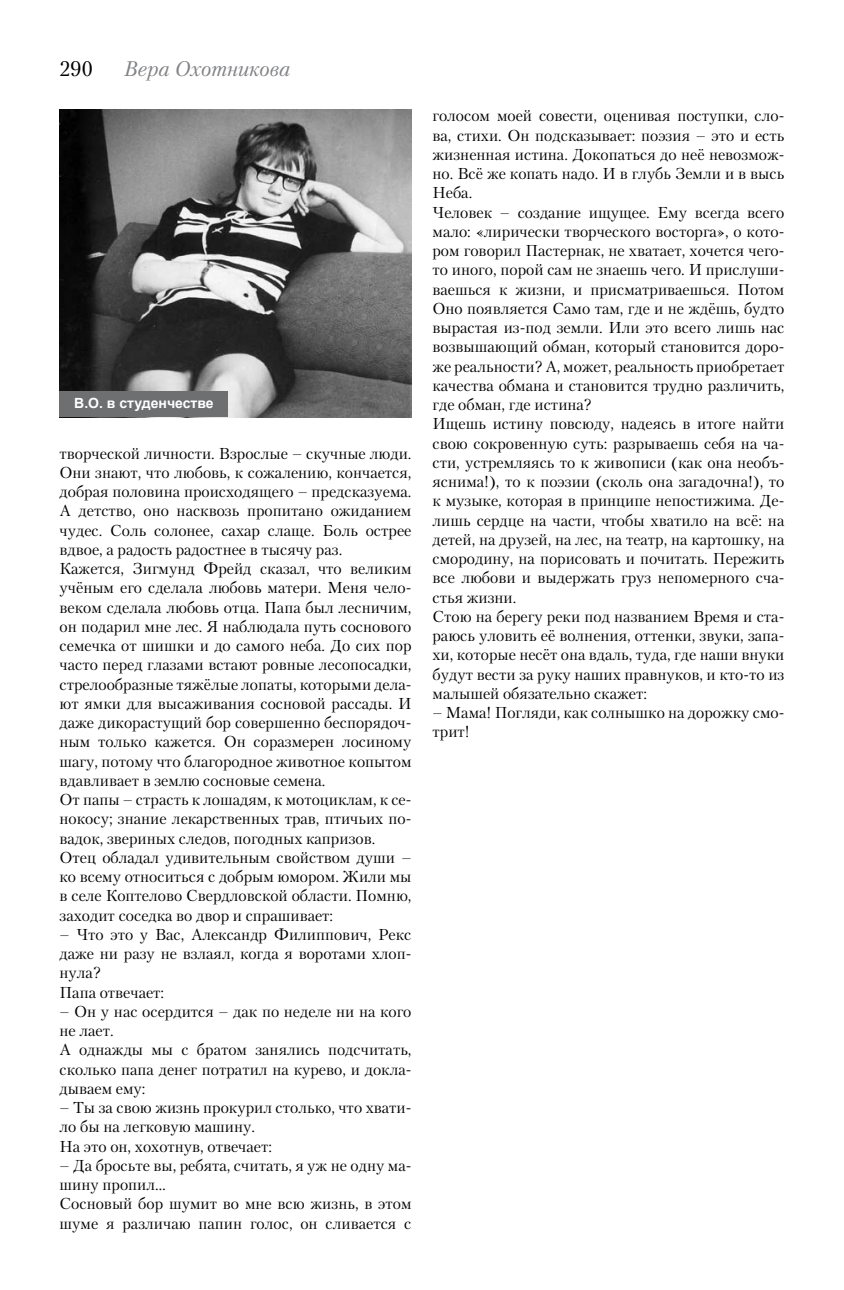
<style>
.page{position:relative;width:844px;height:1290px;background:#fff}
.page>*{position:absolute;margin:0;border:0;box-sizing:border-box;transform-origin:0 0}
.t1{font:italic 21px "Petersburg C";color:#808285}
.t2{font:21px "Petersburg C";color:#000}
.t3{font:15.75px/19.2px "Petersburg C";color:#000}
.t4{font:700 14px "Arial";color:#fff}
</style>
<div class="page">
<img style="left:60px;top:109px;width:351px;height:308px">
<div style="left:60px;top:391px;width:168px;height:26px;background:#6d6f71"></div>
<h1 class="t2" style="left:60px;top:56px;width:35px">290</h1>
<h1 class="t1" style="left:124px;top:56px;width:168px">Вера Охотникова</h1>
<p class="t4" style="left:74px;top:394px;width:141px">В.О. в студенчестве</p>
<p class="t3" style="left:60px;top:443px;width:353px">творческой личности. Взрослые – скучные люди.<br>Они знают, что любовь, к сожалению, кончается, добрая половина происходящего – предсказуема.<br>А детство, оно насквозь пропитано ожиданием чудес. Соль солонее, сахар слаще. Боль острее вдвое, а радость радостнее в тысячу раз.<br>Кажется, Зигмунд Фрейд сказал, что великим учёным его сделала любовь матери. Меня чело&shy;веком сделала любовь отца. Папа был лесничим, он подарил мне лес. Я наблюдала путь соснового семечка от шишки и до самого неба. До сих пор часто перед глазами встают ровные лесопосадки, стрелообразные тяжёлые лопаты, которыми дела&shy;ют ямки для высаживания сосновой рассады. И даже дикорастущий бор совершенно беспорядоч&shy;ным только кажется. Он соразмерен лосиному шагу, потому что благородное животное копытом вдавливает в землю сосновые семена.<br>От папы – страсть к лошадям, к мотоциклам, к се&shy;нокосу; знание лекарственных трав, птичьих по&shy;вадок, звериных следов, погодных капризов.<br>Отец обладал удивительным свойством души – ко всему относиться с добрым юмором. Жили мы в селе Коптелово Свердловской области. Помню, заходит соседка во двор и спрашивает:</p>
<p class="t3" style="left:60px;top:925px;width:353px">– Что это у Вас, Александр Филиппович, Рекс даже ни разу не взлаял, когда я воротами хлоп&shy;нула?<br>Папа отвечает:</p>
<p class="t3" style="left:60px;top:1002px;width:353px">– Он у нас осердится – дак по неделе ни на кого не лает.<br>А однажды мы с братом занялись подсчитать, сколько папа денег потратил на курево, и докла&shy;дываем ему:</p>
<p class="t3" style="left:60px;top:1098px;width:353px">– Ты за свою жизнь прокурил столько, что хвати&shy;ло бы на легковую машину.<br>На это он, хохотнув, отвечает:</p>
<p class="t3" style="left:60px;top:1155px;width:353px">– Да бросьте вы, ребята, считать, я уж не одну ма&shy;шину пропил…<br>Сосновый бор шумит во мне всю жизнь, в этом шуме я различаю папин голос, он сливается с</p>
<p class="t3" style="left:432px;top:106px;width:353px">голосом моей совести, оценивая поступки, сло&shy;ва, стихи. Он подсказывает: поэзия – это и есть жизненная истина. Докопаться до неё невозмож&shy;но. Всё же копать надо. И в глубь Земли и в высь Неба.<br>Человек – создание ищущее. Ему всегда всего мало: «лирически творческого восторга», о кото&shy;ром говорил Пастернак, не хватает, хочется чего&shy;то иного, порой сам не знаешь чего. И прислуши&shy;ваешься к жизни, и присматриваешься. Потом Оно появляется Само там, где и не ждёшь, будто вырастая из-под земли. Или это всего лишь нас возвышающий обман, который становится доро&shy;же реальности? А, может, реальность приобретает качества обмана и становится трудно различить, где обман, где истина?<br>Ищешь истину повсюду, надеясь в итоге найти свою сокровенную суть: разрываешь себя на ча&shy;сти, устремляясь то к живописи (как она необъ&shy;яснима!), то к поэзии (сколь она загадочна!), то к музыке, которая в принципе непостижима. Де&shy;лишь сердце на части, чтобы хватило на всё: на детей, на друзей, на лес, на театр, на картошку, на смородину, на порисовать и почитать. Пережить все любови и выдержать груз непомерного сча&shy;стья жизни.<br>Стою на берегу реки под названием Время и ста&shy;раюсь уловить её волнения, оттенки, звуки, запа&shy;хи, которые несёт она вдаль, туда, где наши внуки будут вести за руку наших правнуков, и кто-то из малышей обязательно скажет:</p>
<p class="t3" style="left:432px;top:703px;width:353px">– Мама! Погляди, как солнышко на дорожку смо&shy;трит!</p>
</div>
